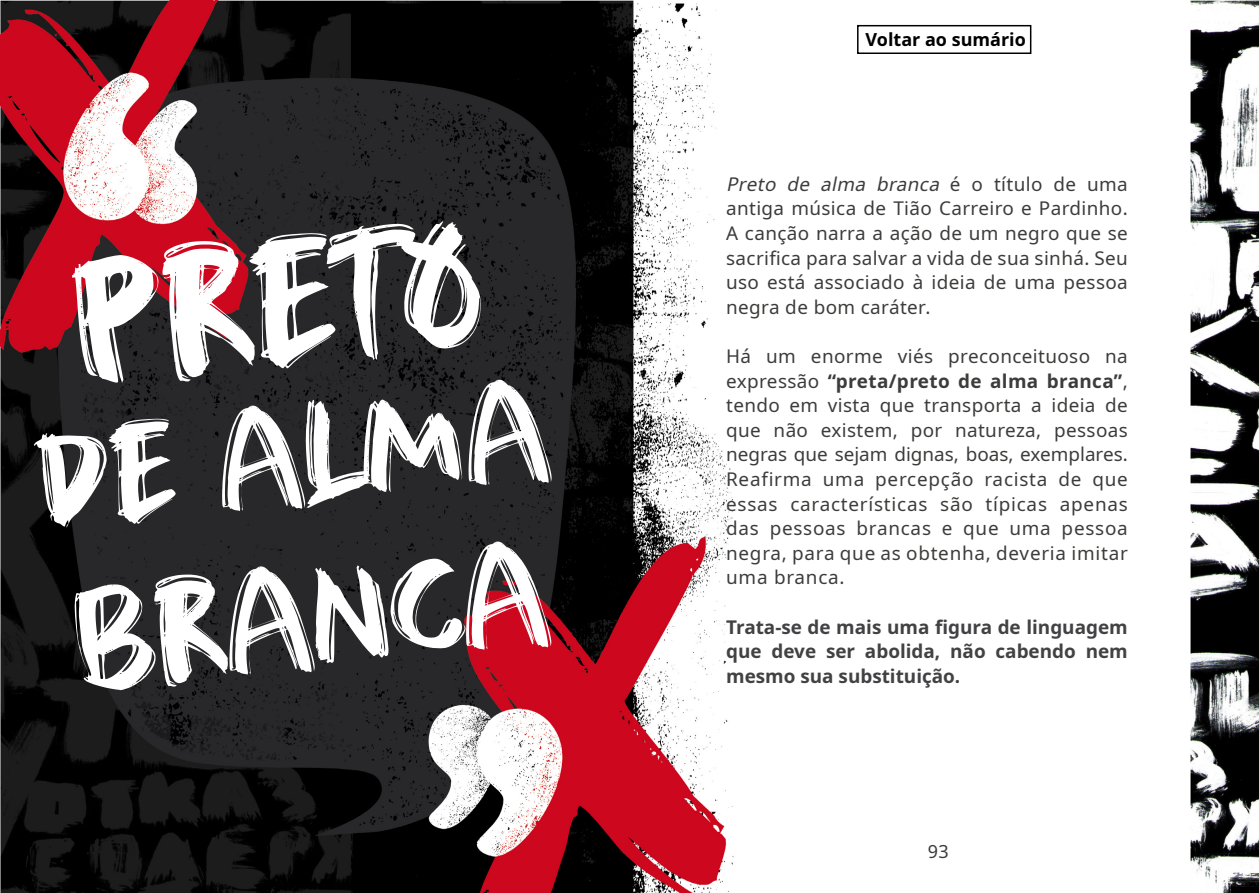
<style>
.page{position:relative;width:1259px;height:893px;background:#fff}
.page>*{position:absolute;margin:0;border:0;box-sizing:border-box;transform-origin:0 0}
.t1{font:201.75px "Beat Drop";color:#fff}
.t2{font:160.95px "Beat Drop";color:#fff}
.t3{font:156.9px "Beat Drop";color:#fff}
.t4{font:18.9px/24.6px "Noto Sans";letter-spacing:.02em;color:#3c3c3b;text-align:justify}
.t5{font:700 18.9px/24.6px "Noto Sans";color:#424244;text-align:justify}
.t6{font:700 18px "Noto Sans";color:#000}
.t7{font:18px "Noto Sans";color:#3c3c3b}
.s1{font-style:italic}
.s2{font-weight:700}
</style>
<div class="page">
<img style="left:0;top:0;width:1259px;height:893px">
<div style="left:857px;top:25px;width:174px;height:29px;border:2px solid #000"></div>
<h1 class="t1" style="left:64px;top:214px;width:408px;rotate:-6deg">preto</h1>
<h3 class="t3" style="left:33px;top:397px;width:508px;rotate:-6deg">de alma</h3>
<h2 class="t2" style="left:67px;top:554px;width:473px;rotate:-6deg">branca</h2>
<p class="t6" style="left:865px;top:27px;width:162px">Voltar ao sumário</p>
<p class="t4" style="left:726px;top:172px;width:403px"><span class="s1">Preto de alma branca</span> é o t ít u l o d e u m a antiga música de Tião Carreiro e Pardinho.<br>A canção narra a ação de um negro que se sacrifica para salvar a vida de sua sinhá. Seu uso está associado à ideia de uma pessoa negra de bom caráter.</p>
<p class="t4" style="left:726px;top:344px;width:403px">Há um enorme viés preconceituoso na expressão <span class="s2">“preta/preto de alma branca”</span>, tendo em vista que transporta a ideia de que não existem, por natureza, pessoas negras que sejam dignas, boas, exemplares.<br>Reafirma uma percepção racista de que essas características são típicas apenas das pessoas brancas e que uma pessoa negra, para que as obtenha, deveria imitar uma branca.</p>
<p class="t5" style="left:726px;top:615px;width:403px">Trata-se de mais uma figura de linguagem que deve ser abolida, não cabendo nem mesmo sua substituição.</p>
<p class="t7" style="left:928px;top:839px;width:22px">93</p>
</div>
